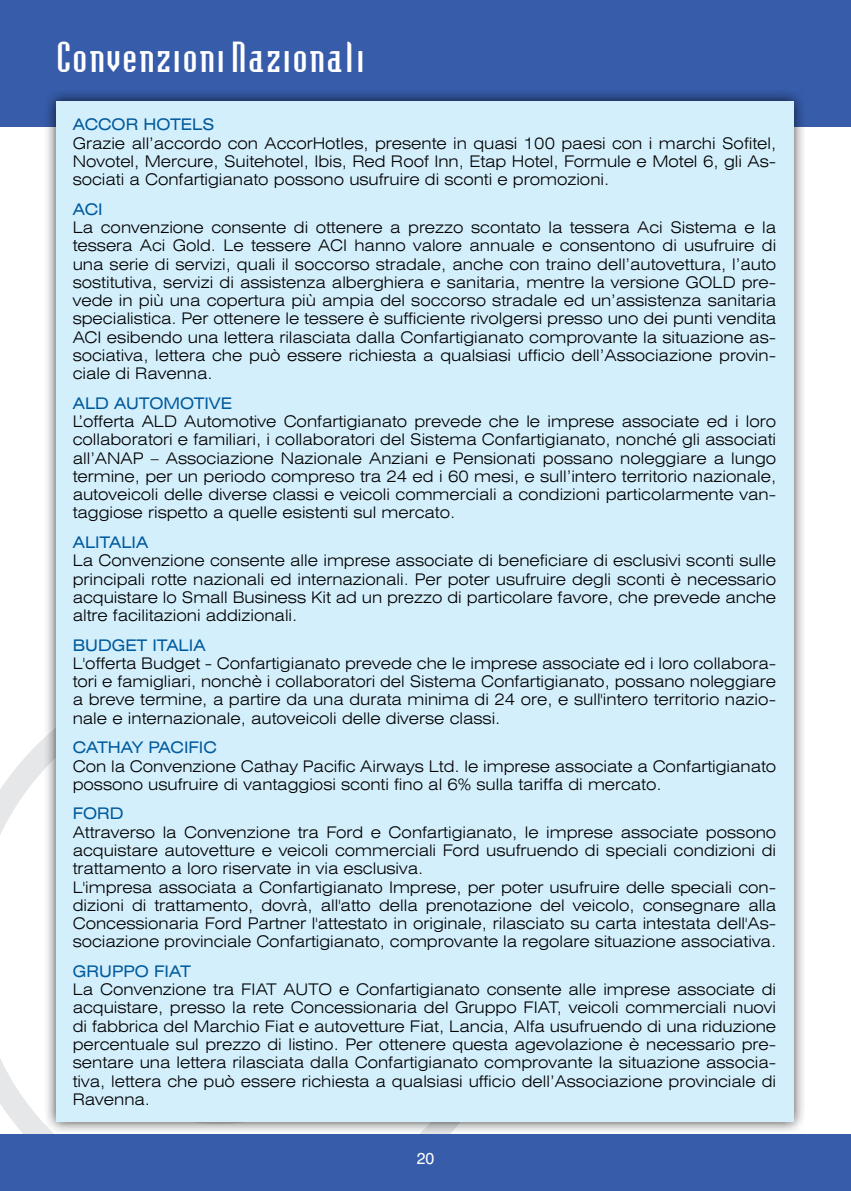
<style>
.page{position:relative;width:851px;height:1191px;background:#fff}
.page>*{position:absolute;margin:0;border:0;box-sizing:border-box;transform-origin:0 0}
.t1{font:40px "Badloc";color:#fff}
.t2{font:300 expanded 16px/18.2px "Swiss 721 BT";color:#000;text-align:justify}
.t3{font:expanded 16px "Swiss 721 BT";color:#005a9c}
.t4{font:16px "Swiss 721 BT";color:#fff}
</style>
<div class="page">
<svg style="left:0;top:739px;width:43px;height:395px"></svg>
<div style="left:0;top:1134px;width:850px;height:57px;background:#365caa"></div>
<hr style="left:850px;top:0;width:1px;height:127px;background:#365caa">
<hr style="left:850px;top:1134px;width:1px;height:57px;background:#365caa">
<div style="left:0;top:0;width:850px;height:127px;background:#365caa"></div>
<div style="left:43px;top:88px;width:763px;height:1047px;background:#000;opacity:.75"></div>
<div style="left:56px;top:101px;width:737px;height:1021px;background:#d4effc"></div>
<h1 class="t1" style="left:56px;top:35px;width:311px">Convenzioni Nazionali</h1>
<p class="t3" style="left:73px;top:115px;width:143px">ACCOR HOTELS</p>
<p class="t2" style="left:73px;top:134px;width:704px">Grazie all’accordo con AccorHotles, presente in quasi 100 paesi con i marchi Sofitel, Novotel, Mercure, Suitehotel, Ibis, Red Roof Inn, Etap Hotel, Formule e Motel 6, gli As&shy;sociati a Confartigianato possono usufruire di sconti e promozioni.</p>
<p class="t3" style="left:73px;top:200px;width:31px">ACI</p>
<p class="t2" style="left:73px;top:218px;width:705px">La convenzione consente di ottenere a prezzo scontato la tessera Aci Sistema e la tessera Aci Gold. Le tessere ACI hanno valore annuale e consentono di usufruire di una serie di servizi, quali il soccorso stradale, anche con traino dell’autovettura, l’auto sostitutiva, servizi di assistenza alberghiera e sanitaria, mentre la versione GOLD pre&shy;vede in più una copertura più ampia del soccorso stradale ed un’assistenza sanitaria specialistica. Per ottenere le tessere è sufficiente rivolgersi presso uno dei punti vendita ACI esibendo una lettera rilasciata dalla Confartigianato comprovante la situazione as&shy;sociativa, lettera che può essere richiesta a qualsiasi ufficio dell’Associazione provin&shy;ciale di Ravenna.</p>
<p class="t3" style="left:73px;top:393px;width:161px">ALD AUTOMOTIVE</p>
<p class="t2" style="left:73px;top:412px;width:705px">L’offerta ALD Automotive Confartigianato prevede che le imprese associate ed i loro collaboratori e familiari, i collaboratori del Sistema Confartigianato, nonché gli associati all’ANAP – Associazione Nazionale Anziani e Pensionati possano noleggiare a lungo termine, per un periodo compreso tra 24 ed i 60 mesi, e sull’intero territorio nazionale, autoveicoli delle diverse classi e veicoli commerciali a condizioni particolarmente van&shy;taggiose rispetto a quelle esistenti sul mercato.</p>
<p class="t3" style="left:73px;top:533px;width:77px">ALITALIA</p>
<p class="t2" style="left:73px;top:551px;width:705px">La Convenzione consente alle imprese associate di beneficiare di esclusivi sconti sulle principali rotte nazionali ed internazionali. Per poter usufruire degli sconti è necessario acquistare lo Small Business Kit ad un prezzo di particolare favore, che prevede anche altre facilitazioni addizionali.</p>
<p class="t3" style="left:73px;top:635px;width:134px">BUDGET ITALIA</p>
<p class="t2" style="left:73px;top:654px;width:704px">L'offerta Budget - Confartigianato prevede che le imprese associate ed i loro collabora&shy;tori e famigliari, nonchè i collaboratori del Sistema Confartigianato, possano noleggiare a breve termine, a partire da una durata minima di 24 ore, e sull'intero territorio nazio&shy;nale e internazionale, autoveicoli delle diverse classi.</p>
<p class="t3" style="left:73px;top:738px;width:146px">CATHAY PACIFIC</p>
<p class="t2" style="left:73px;top:757px;width:705px">Con la Convenzione Cathay Pacific Airways Ltd. le imprese associate a Confartigianato possono usufruire di vantaggiosi sconti fino al 6% sulla tariffa di mercato.</p>
<p class="t3" style="left:73px;top:804px;width:52px">FORD</p>
<p class="t2" style="left:73px;top:823px;width:705px;text-align:left">Attraverso la Convenzione tra Ford e Confartigianato, le imprese associate possono acquistare autovetture e veicoli commerciali Ford usufruendo di speciali condizioni di trattamento a loro riservate in via esclusiva.<br>L'impresa associata a Confartigianato Imprese, per poter usufruire delle speciali con&shy;dizioni di trattamento, dovrà, all'atto della prenotazione del veicolo, consegnare alla Concessionaria Ford Partner l'attestato in originale, rilasciato su carta intestata dell'As&shy;sociazione provinciale Confartigianato, comprovante la regolare situazione associativa.</p>
<p class="t3" style="left:73px;top:961px;width:119px">GRUPPO FIAT</p>
<p class="t2" style="left:73px;top:980px;width:705px">La Convenzione tra FIAT AUTO e Confartigianato consente alle imprese associate di acquistare, presso la rete Concessionaria del Gruppo FIAT, veicoli commerciali nuovi di fabbrica del Marchio Fiat e autovetture Fiat, Lancia, Alfa usufruendo di una riduzione percentuale sul prezzo di listino. Per ottenere questa agevolazione è necessario pre&shy;sentare una lettera rilasciata dalla Confartigianato comprovante la situazione associa&shy;tiva, lettera che può essere richiesta a qualsiasi ufficio dell’Associazione provinciale di Ravenna.</p>
<p class="t4" style="left:416px;top:1148px;width:19px">20</p>
</div>
